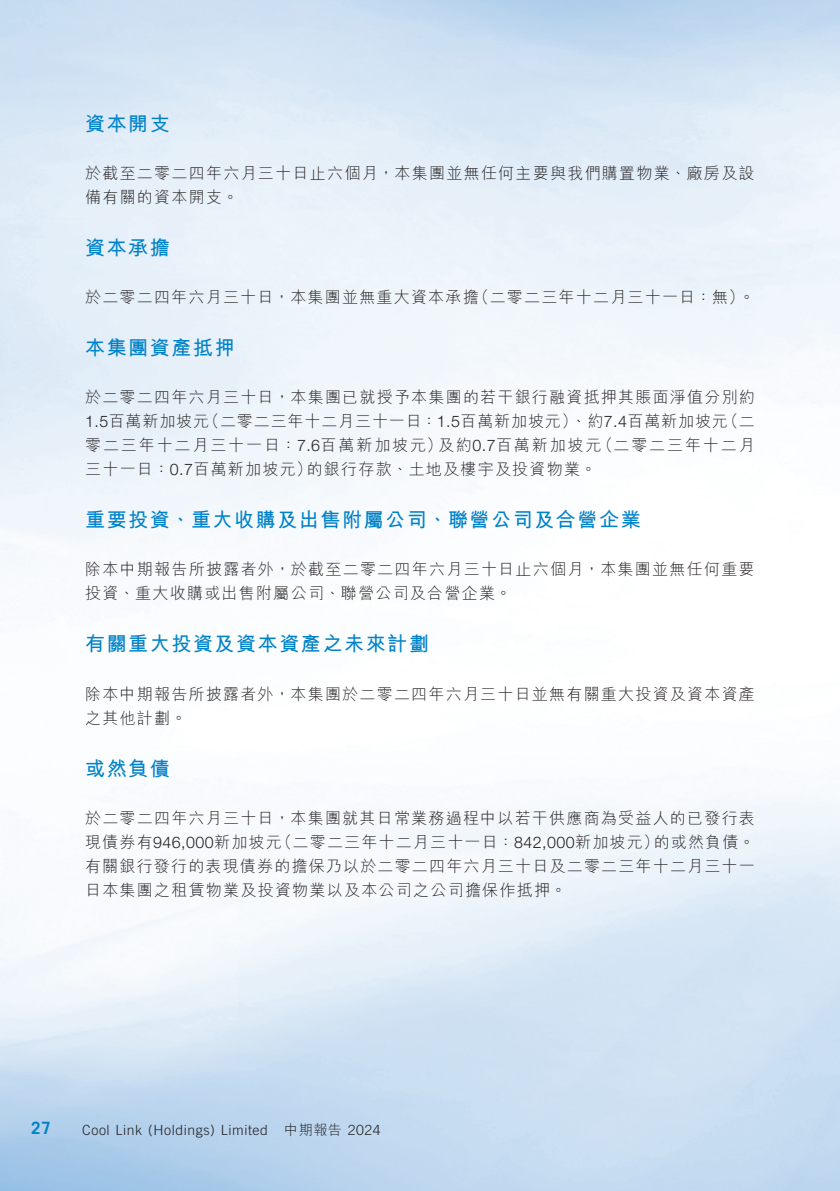
<style>
.page{position:relative;width:840px;height:1191px;background:#fff}
.page>*{position:absolute;margin:0;border:0;box-sizing:border-box;transform-origin:0 0}
.t1{font:700 20px "M Hei HK";letter-spacing:.08em;color:#0082c8}
.t2{font:700 17px "Trade Gothic LT Std";color:#0082c8}
.t3{font:300 16px/24px "M Hei HK";letter-spacing:.075em;color:#231f20}
.t4{font:300 16px/24px "M Hei HK";letter-spacing:.115em;color:#231f20}
.t5{font:300 16px "M Hei HK";letter-spacing:.055em;color:#231f20}
.t6{font:300 14px "Trade Gothic LT Std";letter-spacing:.04em;color:#231f20}
.t7{font:300 14px "M Hei HK";color:#231f20}
.s1{font-family:"Helvetica Neue LT Std"}
.s2{font-family:"Trade Gothic LT Std"}
</style>
<div class="page">
<p class="t1" style="left:85px;top:109px;width:86px">資本開支</p>
<p class="t3" style="left:85px;top:161px;width:670px">於截至二零二四年六月三十日止六個月，本集團並無任何主要與我們購置物業、廠房及設備有關的資本開支。</p>
<p class="t1" style="left:85px;top:233px;width:86px">資本承擔</p>
<p class="t3" style="left:738px;top:285px;width:17px">。</p>
<p class="t3" style="left:473px;top:285px;width:273px">（二零二三年十二月三十一日：無(</p>
<p class="t3" style="left:85px;top:285px;width:395px">於二零二四年六月三十日，本集團並無重大資本承擔</p>
<p class="t1" style="left:85px;top:333px;width:151px">本集團資產抵押</p>
<p class="t3" style="left:85px;top:385px;width:671px;text-align:right">於二零二四年六月三十日，本集團已就授予本集團的若干銀行融資抵押其賬面淨值分別約（二</p>
<p class="t5" style="left:203px;top:413px;width:525px">（二零二三年十二月三十一日：<span class="s1">1.5</span>百萬新加坡元）、約<span class="s1">7.4</span>百萬新加坡元</p>
<p class="t3" style="left:85px;top:409px;width:125px"><span class="s1">1.5</span>百萬新加坡元</p>
<p class="t4" style="left:306px;top:433px;width:291px;text-indent:-221px">零二三年十二月三十一日：<span class="s1">7.6</span>百萬新加坡元）<br>的銀行存款、土地及樓宇及投資物業。</p>
<p class="t4" style="left:596px;top:433px;width:159px">（二零二三年十二月</p>
<p class="t4" style="left:438px;top:433px;width:165px">及約<span class="s1">0.7</span>百萬新加坡元</p>
<p class="t3" style="left:85px;top:457px;width:228px">三十一日：<span class="s1">0.7</span>百萬新加坡元）</p>
<p class="t1" style="left:85px;top:505px;width:556px">重要投資、重大收購及出售附屬公司、聯營公司及合營企業</p>
<p class="t3" style="left:85px;top:557px;width:670px">除本中期報告所披露者外，於截至二零二四年六月三十日止六個月，本集團並無任何重要投資、重大收購或出售附屬公司、聯營公司及合營企業。</p>
<p class="t1" style="left:85px;top:629px;width:345px">有關重大投資及資本資產之未來計劃</p>
<p class="t3" style="left:85px;top:681px;width:671px">除本中期報告所披露者外，本集團於二零二四年六月三十日並無有關重大投資及資本資產之其他計劃。</p>
<p class="t1" style="left:85px;top:753px;width:86px">或然負債</p>
<p class="t3" style="left:85px;top:805px;width:671px;text-align:right">於二零二四年六月三十日，本集團就其日常業務過程中以若干供應商為受益人的已發行表的或然負債。</p>
<p class="t3" style="left:276px;top:829px;width:384px">（二零二三年十二月三十一日：<span class="s1">842,000</span>新加坡元）</p>
<p class="t3" style="left:85px;top:829px;width:670px">現債券有<span class="s1">946,000</span>新加坡元<br>有關銀行發行的表現債券的擔保乃以於二零二四年六月三十日及二零二三年十二月三十一日本集團之租賃物業及投資物業以及本公司之公司擔保作抵押。</p>
<p class="t2" style="left:31px;top:1117px;width:21px">27</p>
<p class="t6" style="left:82px;top:1121px;width:187px">Cool Link (Holdings) Limited</p>
<p class="t7" style="left:284px;top:1123px;width:98px">中期報告 <span class="s2">2024</span></p>
</div>
